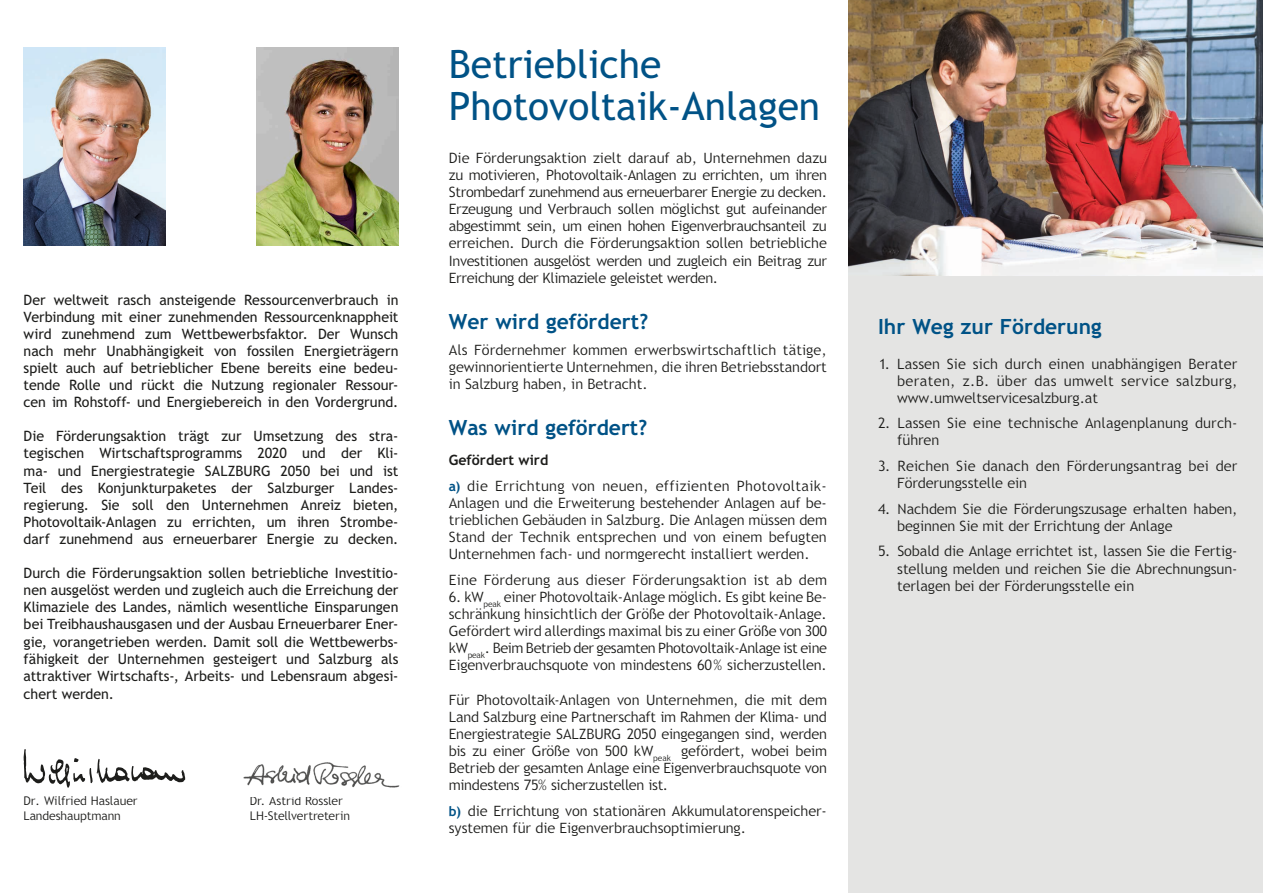
<style>
.page{position:relative;width:1263px;height:893px;background:#fff}
.page>*{position:absolute;margin:0;border:0;box-sizing:border-box;transform-origin:0 0}
.t1{font:39px/42px "Trebuchet SBG2";color:#005286}
.t2{font:700 21px "Trebuchet SBG2";color:#005286}
.t3{font:300 14.25px/17.1px "Trebuchet SBG2";color:#1d1d1b;text-align:justify}
.t4{font:14.25px/17.1px "Trebuchet SBG2";color:#1d1d1b;text-align:justify}
.t5{font:300 14.25px/25.7px "Trebuchet SBG2";letter-spacing:.03em;color:#1d1d1b}
.t6{font:300 12px/14.4px "Trebuchet SBG2";color:#1d1d1b}
.s1{font-weight:700}
.s2{font-weight:700;font-size:13.5px;color:#005286}
</style>
<div class="page">
<img style="left:848px;top:0;width:415px;height:276px">
<img style="left:24px;top:48px;width:141px;height:197px">
<img style="left:257px;top:48px;width:141px;height:197px">
<div style="left:848px;top:276px;width:415px;height:617px;background:#e4e4e3"></div>
<svg style="left:23px;top:749px;width:162px;height:39px"></svg>
<img style="left:243px;top:762px;width:157px;height:26px">
<p class="t4" style="left:24px;top:291px;width:376px">Der weltweit rasch ansteigende Ressourcenverbrauch in Verbindung mit einer zunehmenden Ressourcenknappheit wird zunehmend zum Wettbewerbsfaktor. Der Wunsch nach mehr Unabhängigkeit von fossilen Energieträgern spielt auch auf betrieblicher Ebene bereits eine bedeu&shy;tende Rolle und rückt die Nutzung regionaler Ressour&shy;cen im Rohstoff- und Energiebereich in den Vordergrund.</p>
<p class="t4" style="left:24px;top:428px;width:376px">Die Förderungsaktion trägt zur Umsetzung des stra&shy;tegischen Wirtschaftsprogramms 2020 und der Kli&shy;ma- und Energiestrategie SALZBURG 2050 bei und ist Teil des Konjunkturpaketes der Salzburger Landes&shy;regierung. Sie soll den Unternehmen Anreiz bieten, Photovoltaik-Anlagen zu errichten, um ihren Strombe&shy;darf zunehmend aus erneuerbarer Energie zu decken.</p>
<p class="t4" style="left:24px;top:565px;width:376px">Durch die Förderungsaktion sollen betriebliche Investitio&shy;nen ausgelöst werden und zugleich auch die Erreichung der Klimaziele des Landes, nämlich wesentliche Einsparungen bei Treibhaushausgasen und der Ausbau Erneuerbarer Ener&shy;gie, vorangetrieben werden. Damit soll die Wettbewerbs&shy;fähigkeit der Unternehmen gesteigert und Salzburg als attraktiver Wirtschafts-, Arbeits- und Lebensraum abgesi&shy;chert werden.</p>
<p class="t6" style="left:24px;top:794px;width:115px">Dr. Wilfried Haslauer<br>Landeshauptmann</p>
<p class="t6" style="left:250px;top:794px;width:102px">Dr. Astrid Rössler<br>LH-Stellvertreterin</p>
<h1 class="t1" style="left:449px;top:44px;width:373px">Betriebliche<br>Photovoltaik-Anlagen</h1>
<p class="t3" style="left:449px;top:149px;width:380px">Die Förderungsaktion zielt darauf ab, Unternehmen dazu zu motivieren, Photovoltaik-Anlagen zu errichten, um ihren Strombedarf zunehmend aus erneuerbarer Energie zu decken.<br>Erzeugung und Verbrauch sollen möglichst gut aufeinander abgestimmt sein, um einen hohen Eigenverbrauchsanteil zu erreichen. Durch die Förderungsaktion sollen betriebliche Investitionen ausgelöst werden und zugleich ein Beitrag zur Erreichung der Klimaziele geleistet werden.</p>
<h2 class="t2" style="left:449px;top:309px;width:201px">Wer wird gefördert?</h2>
<p class="t3" style="left:449px;top:341px;width:379px">Als Fördernehmer kommen erwerbswirtschaftlich tätige, gewinnorientierte Unternehmen, die ihren Betriebsstandort in Salzburg haben, in Betracht.</p>
<h2 class="t2" style="left:449px;top:415px;width:200px">Was wird gefördert?</h2>
<p class="t5" style="left:449px;top:447px;width:379px"><span class="s1">Gefördert wird<br></span><span class="s2">a)</span> die Errichtung von neuen, effizienten Photovoltaik-</p>
<p class="t3" style="left:449px;top:494px;width:379px">Anlagen und die Erweiterung bestehender Anlagen auf be&shy;trieblichen Gebäuden in Salzburg. Die Anlagen müssen dem Stand der Technik entsprechen und von einem befugten Unternehmen fach- und normgerecht installiert werden.</p>
<p class="t3" style="left:449px;top:571px;width:379px">Eine Förderung aus dieser Förderungsaktion ist ab dem</p>
<p class="t3" style="left:449px;top:588px;width:380px">6. kW<sub>peak</sub> einer Photovoltaik-Anlage möglich. Es gibt keine Be&shy;schränkung hinsichtlich der Größe der Photovoltaik-Anlage.<br>Gefördert wird allerdings maximal bis zu einer Größe von 300 kW<sub>peak</sub>. Beim Betrieb der gesamten Photovoltaik-Anlage ist eine Eigenverbrauchsquote von mindestens 60% sicherzustellen.</p>
<p class="t3" style="left:449px;top:691px;width:379px">Für Photovoltaik-Anlagen von Unternehmen, die mit dem Land Salzburg eine Partnerschaft im Rahmen der Klima- und Energiestrategie SALZBURG 2050 eingegangen sind, werden bis zu einer Größe von 500 kW<sub>peak</sub> gefördert, wobei beim Betrieb der gesamten Anlage eine Eigenverbrauchsquote von mindestens 75% sicherzustellen ist.</p>
<p class="t3" style="left:449px;top:802px;width:377px"><span class="s2">b)</span> die Errichtung von stationären Akkumulatorenspeicher&shy;systemen für die Eigenverbrauchsoptimierung.</p>
<h2 class="t2" style="left:878px;top:314px;width:225px">Ihr Weg zur Förderung</h2>
<p class="t3" style="left:897px;top:355px;width:342px;text-indent:-18px">1. Lassen Sie sich durch einen unabhängigen Berater beraten, z.B. über das umwelt service salzburg, www.umweltservicesalzburg.at</p>
<p class="t3" style="left:897px;top:415px;width:342px;text-indent:-19px">2. Lassen Sie eine technische Anlagenplanung durch&shy;führen</p>
<p class="t3" style="left:897px;top:457px;width:342px;text-indent:-19px">3. Reichen Sie danach den Förderungsantrag bei der<br>Förderungsstelle ein</p>
<p class="t3" style="left:897px;top:500px;width:342px;text-indent:-19px">4. Nachdem Sie die Förderungszusage erhalten haben, beginnen Sie mit der Errichtung der Anlage</p>
<p class="t3" style="left:897px;top:543px;width:342px;text-indent:-19px">5. Sobald die Anlage errichtet ist, lassen Sie die Fertig&shy;stellung melden und reichen Sie die Abrechnungsun&shy;terlagen bei der Förderungsstelle ein</p>
</div>
